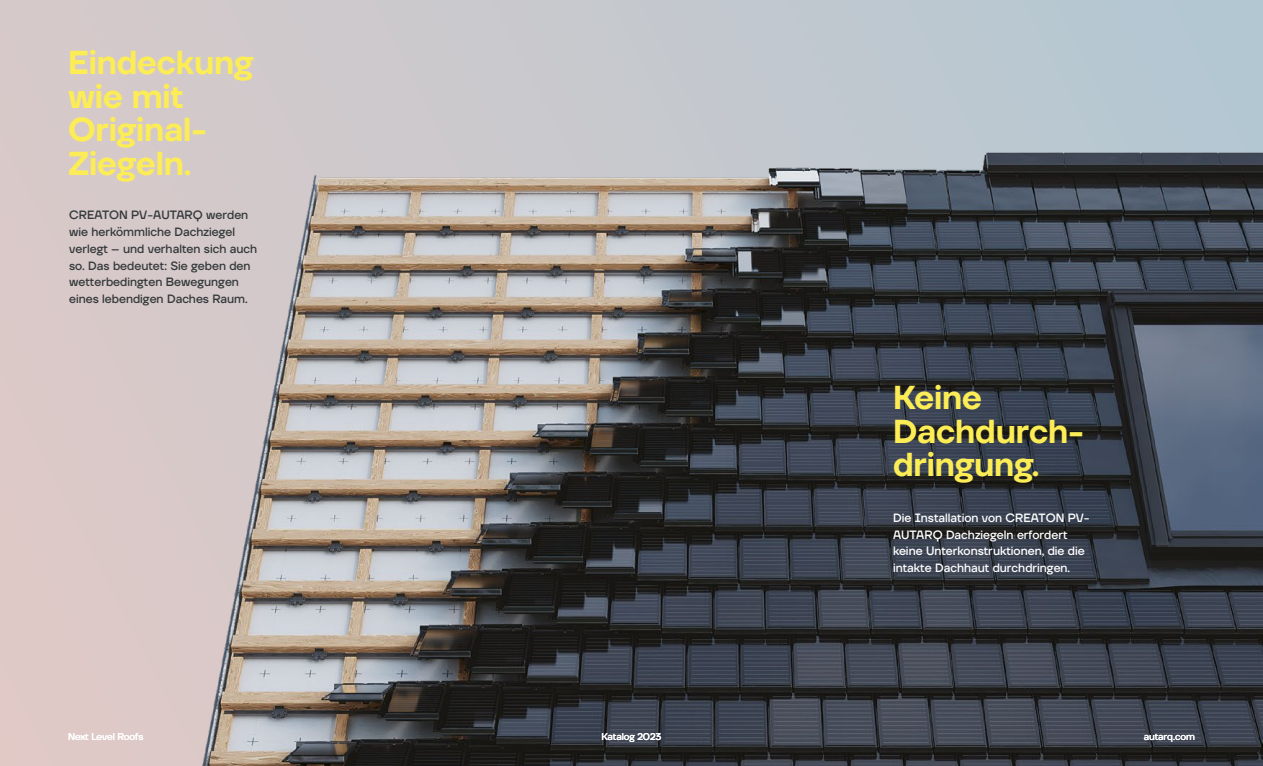
<style>
.page{position:relative;width:1263px;height:766px;background:#fff}
.page>*{position:absolute;margin:0;border:0;box-sizing:border-box;transform-origin:0 0}
.t1{font:600 33px/33.8px "TT Firs Neue";letter-spacing:-.005em;color:#fced56}
.t2{font:500 12px/16.8px "TT Firs Neue";color:#34393b}
.t3{font:500 12px/16.8px "TT Firs Neue";color:#fff}
.t4{font:500 9.75px "TT Firs Neue";letter-spacing:-.01em;color:#fff}
</style>
<div class="page">
<div style="left:0;top:0;width:1263px;height:765px;background:linear-gradient(to right,#dbcac8,#b2c7d3)"></div>
<img style="left:187px;top:124px;width:1076px;height:641px">
<h1 class="t1" style="left:68px;top:45px;width:187px">Eindeckung wie mit<br>Original-<br>Ziegeln.</h1>
<p class="t2" style="left:69px;top:206px;width:190px">CREATON PV-AUTARQ werden wie herkömmliche Dachziegel verlegt – und verhalten sich auch so. Das bedeutet: Sie geben den wetterbedingten Bewegungen eines lebendigen Daches Raum.</p>
<h1 class="t1" style="left:893px;top:380px;width:193px">Keine<br>Dachdurch&shy;dringung.</h1>
<p class="t3" style="left:893px;top:509px;width:198px">Die Installation von CREATON PV-AUTARQ Dachziegeln erfordert keine Unterkonstruktionen, die die intakte Dachhaut durchdringen.</p>
<p class="t4" style="left:68px;top:730px;width:77px">Next Level Roofs</p>
<p class="t4" style="left:601px;top:730px;width:62px">Katalog 2023</p>
<p class="t4" style="left:1144px;top:730px;width:53px">autarq.com</p>
</div>
